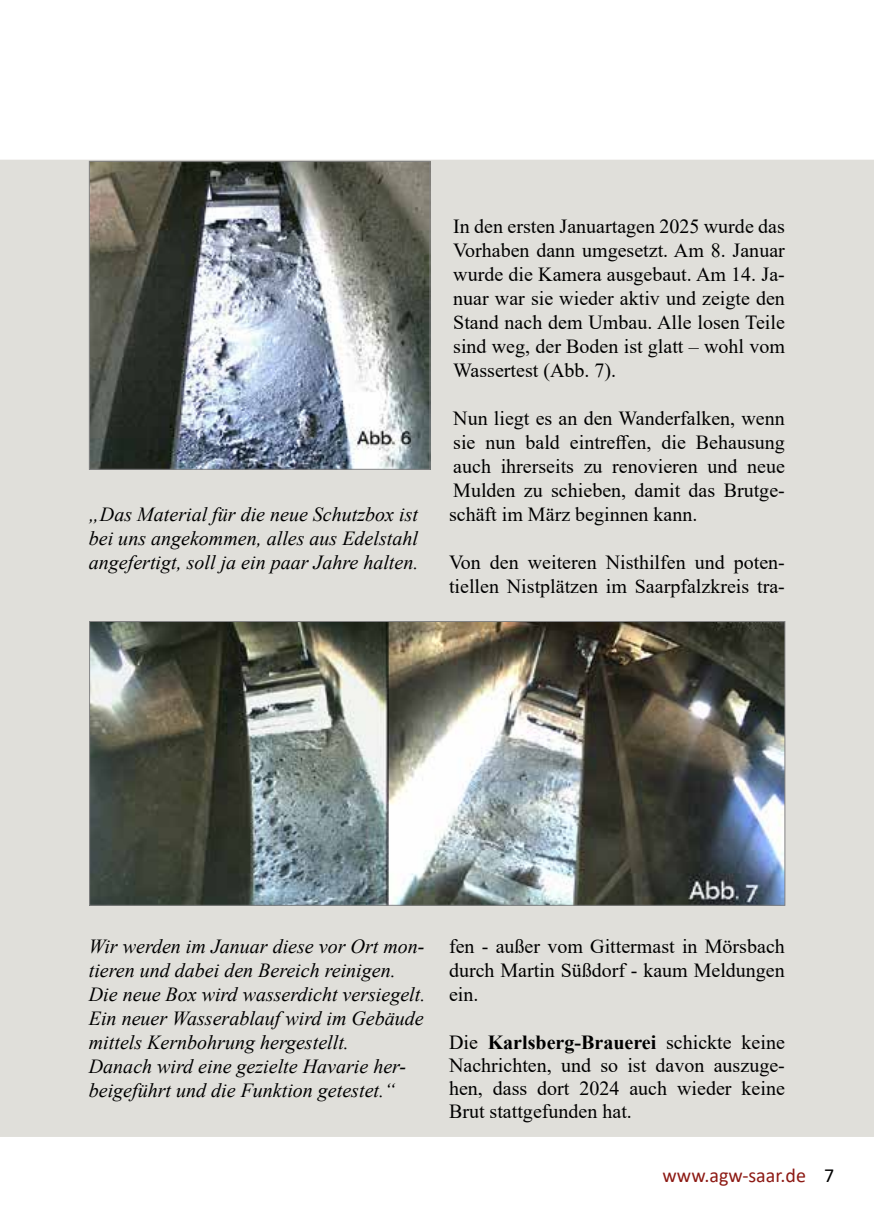
<style>
.page{position:relative;width:874px;height:1225px;background:#fff}
.page>*{position:absolute;margin:0;border:0;box-sizing:border-box;transform-origin:0 0}
.t1{font:20px/24px "Times New Roman";color:#000;text-align:justify}
.t2{font:italic 20px/24px "Times New Roman";color:#000;text-align:justify}
.t3{font:20px "Calibri";color:#8d1a14}
.s1{font-weight:700}
.s2{color:#000}
</style>
<div class="page">
<div style="left:0;top:160px;width:873px;height:977px;background:#e0dfda"></div>
<img style="left:91px;top:163px;width:337px;height:305px">
<div style="left:89px;top:161px;width:341px;height:309px;border:1px solid #828283"></div>
<img style="left:91px;top:623px;width:692px;height:281px">
<p class="t2" style="left:89px;top:502px;width:331px">„Das Material für die neue Schutzbox ist bei uns angekommen, alles aus Edelstahl angefertigt, soll ja ein paar Jahre halten.</p>
<p class="t1" style="left:453px;top:214px;width:333px">In den ersten Januartagen 2025 wurde das Vorhaben dann umgesetzt. Am 8. Januar wurde die Kamera ausgebaut. Am 14. Ja&shy;nuar war sie wieder aktiv und zeigte den Stand nach dem Umbau. Alle losen Teile sind weg, der Boden ist glatt – wohl vom Wassertest (Abb. 7).</p>
<p class="t1" style="left:449px;top:406px;width:337px">Nun liegt es an den Wanderfalken, wenn sie nun bald eintreffen, die Behausung auch ihrerseits zu renovieren und neue Mulden zu schieben, damit das Brutge&shy;schäft im März beginnen kann.</p>
<p class="t1" style="left:449px;top:550px;width:337px">Von den weiteren Nisthilfen und poten&shy;tiellen Nistplätzen im Saarpfalzkreis tra-</p>
<p class="t2" style="left:89px;top:934px;width:338px;text-align:left">Wir werden im Januar diese vor Ort mon&shy;tieren und dabei den Bereich reinigen.<br>Die neue Box wird wasserdicht versiegelt.<br>Ein neuer Wasserablauf wird im Gebäude mittels Kernbohrung hergestellt.<br>Danach wird eine gezielte Havarie her&shy;beigeführt und die Funktion getestet.“</p>
<p class="t1" style="left:449px;top:934px;width:337px">fen - außer vom Gittermast in Mörsbach durch Martin Süßdorf - kaum Meldungen ein.</p>
<p class="t1" style="left:449px;top:1030px;width:337px;line-height:23px">Die <span class="s1">Karlsberg-Brauerei</span> schickte keine Nachrichten, und so ist davon auszuge&shy;hen, dass dort 2024 auch wieder keine Brut stattgefunden hat.</p>
<p class="t3" style="left:662px;top:1161px;width:173px">www.agw-saar.de <span class="s2">7</span></p>
</div>
